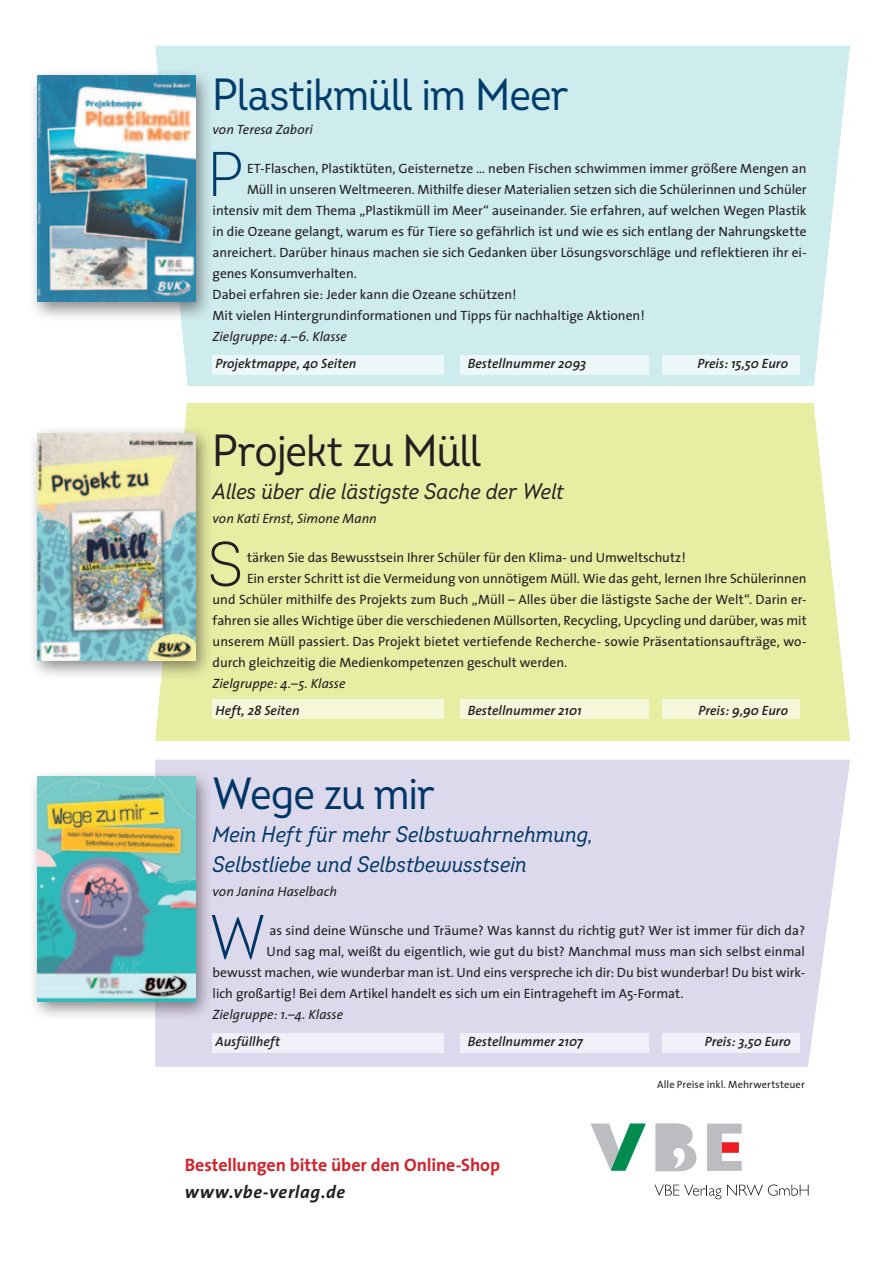
<style>
.page{position:relative;width:893px;height:1263px;background:#fff}
.page>*{position:absolute;margin:0;border:0;box-sizing:border-box;transform-origin:0 0}
.t1{font:300 63px "Intro Cond";color:#003d6d}
.t2{font:300 63px "Intro Cond";color:#231f20}
.t3{font:300 63px "Intro Cond";color:#003667}
.t4{font:45px "Intro Cond";letter-spacing:-.005em;color:#003d6d}
.t5{font:45px "Intro Cond";letter-spacing:-.01em;color:#231f20}
.t6{font:45px "Intro Cond";letter-spacing:-.01em;color:#003667}
.t7{font:italic 22.5px/30px "Intro Cond";letter-spacing:.005em;color:#003667}
.t8{font:italic 22.5px "Intro Cond";color:#231f20}
.t9{font:700 18px "The Sans";letter-spacing:-.005em;color:#d1232a}
.t10{font:italic 700 18px "The Sans";letter-spacing:.035em;color:#231f20}
.t11{font:13.5px "The Sans";color:#231f20}
.t12{font:italic 600 13.5px "The Sans";color:#231f20}
.t13{font:italic 13.5px "The Sans";color:#231f20}
.t14{font:10.5px "The Sans";letter-spacing:.01em;color:#231f20}
</style>
<div class="page">
<div style="left:155px;top:760px;width:695px;height:307px;background:#ddd9ec"></div>
<div style="left:155px;top:403px;width:695px;height:338px;background:#e7eda3"></div>
<div style="left:155px;top:46px;width:695px;height:340px;background:#ceebee"></div>
<div style="left:213px;top:355px;width:231px;height:20px;background:#ebf7f8"></div>
<div style="left:460px;top:355px;width:188px;height:20px;background:#ebf7f8"></div>
<div style="left:662px;top:355px;width:138px;height:20px;background:#ebf7f8"></div>
<div style="left:213px;top:700px;width:231px;height:19px;background:#f5f7da"></div>
<div style="left:460px;top:700px;width:188px;height:19px;background:#f5f7da"></div>
<div style="left:662px;top:700px;width:138px;height:19px;background:#f5f7da"></div>
<div style="left:213px;top:1033px;width:231px;height:19px;background:#f1eff7"></div>
<div style="left:460px;top:1033px;width:188px;height:19px;background:#f1eff7"></div>
<div style="left:662px;top:1033px;width:138px;height:19px;background:#f1eff7"></div>
<svg style="left:654px;top:1185px;width:67px;height:14px"></svg>
<svg style="left:727px;top:1184px;width:82px;height:12px"></svg>
<svg style="left:707px;top:1123px;width:35px;height:48px"></svg>
<svg style="left:655px;top:1123px;width:41px;height:48px"></svg>
<svg style="left:590px;top:1123px;width:56px;height:48px"></svg>
<div style="left:28px;top:68px;width:186px;height:254px;background:#231f20;opacity:.53"></div>
<img style="left:38px;top:76px;width:157px;height:226px">
<div style="left:28px;top:425px;width:186px;height:256px;background:#231f20;opacity:.53"></div>
<img style="left:38px;top:433px;width:157px;height:227px">
<div style="left:28px;top:768px;width:186px;height:253px;background:#231f20;opacity:.53"></div>
<img style="left:38px;top:777px;width:157px;height:224px">
<h2 class="t4" style="left:213px;top:68px;width:358px">Plastikmüll im Meer</h2>
<p class="t13" style="left:213px;top:118px;width:102px">von Teresa Zabori</p>
<p class="t11" style="left:247px;top:157px;width:561px">ET-Flaschen, Plastiktüten, Geisternetze … neben Fischen schwimmen immer größere Mengen an</p>
<p class="t11" style="left:247px;top:178px;width:561px">Müll in unseren Weltmeeren. Mithilfe dieser Materialien setzen sich die Schülerinnen und Schüler</p>
<p class="t11" style="left:213px;top:199px;width:595px">intensiv mit dem Thema „Plastikmüll im Meer“ auseinander. Sie erfahren, auf welchen Wegen Plastik</p>
<p class="t11" style="left:213px;top:220px;width:595px">in die Ozeane gelangt, warum es für Tiere so gefährlich ist und wie es sich entlang der Nahrungskette</p>
<p class="t11" style="left:213px;top:241px;width:595px">anreichert. Darüber hinaus machen sie sich Gedanken über Lösungsvorschläge und reflektieren ihr ei-</p>
<p class="t11" style="left:213px;top:262px;width:146px">genes Konsumverhalten.</p>
<p class="t11" style="left:213px;top:283px;width:306px">Dabei erfahren sie: Jeder kann die Ozeane schützen!</p>
<p class="t11" style="left:213px;top:304px;width:434px">Mit vielen Hintergrundinformationen und Tipps für nachhaltige Aktionen!</p>
<p class="t13" style="left:213px;top:325px;width:136px">Zielgruppe: 4.–6. Klasse</p>
<p class="t12" style="left:216px;top:352px;width:142px">Projektmappe, 40 Seiten</p>
<p class="t12" style="left:468px;top:352px;width:120px">Bestellnummer 2093</p>
<p class="t12" style="left:697px;top:352px;width:102px">Preis: 15,50 Euro €</p>
<h1 class="t1" style="left:208px;top:138px;width:36px">P</h1>
<h2 class="t5" style="left:213px;top:424px;width:270px">Projekt zu Müll</h2>
<h3 class="t8" style="left:213px;top:478px;width:353px">Alles über die lästigste Sache der Welt</h3>
<p class="t13" style="left:213px;top:507px;width:166px">von Kati Ernst, Simone Mann</p>
<p class="t11" style="left:247px;top:546px;width:440px">tärken Sie das Bewusstsein Ihrer Schüler für den Klima- und Umweltschutz!</p>
<p class="t11" style="left:247px;top:567px;width:561px">Ein erster Schritt ist die Vermeidung von unnötigem Müll. Wie das geht, lernen Ihre Schülerinnen</p>
<p class="t11" style="left:213px;top:588px;width:595px">und Schüler mithilfe des Projekts zum Buch „Müll – Alles über die lästigste Sache der Welt“. Darin er-</p>
<p class="t11" style="left:213px;top:609px;width:596px">fahren sie alles Wichtige über die verschiedenen Müllsorten, Recycling, Upcycling und darüber, was mit</p>
<p class="t11" style="left:213px;top:630px;width:595px">unserem Müll passiert. Das Projekt bietet vertiefende Recherche- sowie Präsentationsaufträge, wo-</p>
<p class="t11" style="left:213px;top:651px;width:356px">durch gleichzeitig die Medienkompetenzen geschult werden.</p>
<p class="t13" style="left:213px;top:672px;width:134px">Zielgruppe: 4.–5. Klasse</p>
<p class="t12" style="left:216px;top:699px;width:86px">Heft, 28 Seiten</p>
<p class="t12" style="left:468px;top:699px;width:115px">Bestellnummer 2101</p>
<p class="t12" style="left:699px;top:699px;width:101px">Preis: 9,90 Euro €</p>
<h1 class="t2" style="left:208px;top:528px;width:36px">S</h1>
<h2 class="t6" style="left:213px;top:767px;width:224px">Wege zu mir</h2>
<h3 class="t7" style="left:213px;top:820px;width:382px">Mein Heft für mehr Selbstwahrnehmung,<br>Selbstliebe und Selbstbewusstsein</h3>
<p class="t13" style="left:213px;top:880px;width:126px">von Janina Haselbach</p>
<p class="t11" style="left:270px;top:919px;width:537px">as sind deine Wünsche und Träume? Was kannst du richtig gut? Wer ist immer für dich da?</p>
<p class="t11" style="left:267px;top:940px;width:540px">Und sag mal, weißt du eigentlich, wie gut du bist? Manchmal muss man sich selbst einmal</p>
<p class="t11" style="left:213px;top:961px;width:594px">bewusst machen, wie wunderbar man ist. Und eins verspreche ich dir: Du bist wunderbar! Du bist wirk-</p>
<p class="t11" style="left:213px;top:982px;width:472px">lich großartig! Bei dem Artikel handelt es sich um ein Eintrageheft im A5-Format.</p>
<p class="t13" style="left:213px;top:1003px;width:132px">Zielgruppe: 1.–4. Klasse</p>
<p class="t12" style="left:216px;top:1030px;width:66px">Ausfüllheft</p>
<p class="t12" style="left:468px;top:1030px;width:117px">Bestellnummer 2107</p>
<p class="t12" style="left:705px;top:1030px;width:94px">Preis: 3,50 Euro€</p>
<h1 class="t3" style="left:209px;top:901px;width:58px">W</h1>
<h3 class="t9" style="left:185px;top:1149px;width:317px">Bestellungen bitte über den Online-Shop</h3>
<h3 class="t10" style="left:185px;top:1176px;width:162px">www.vbe-verlag.de</h3>
<p class="t14" style="left:657px;top:1075px;width:149px">Alle Preise inkl. Mehrwertsteuer</p>
</div>
